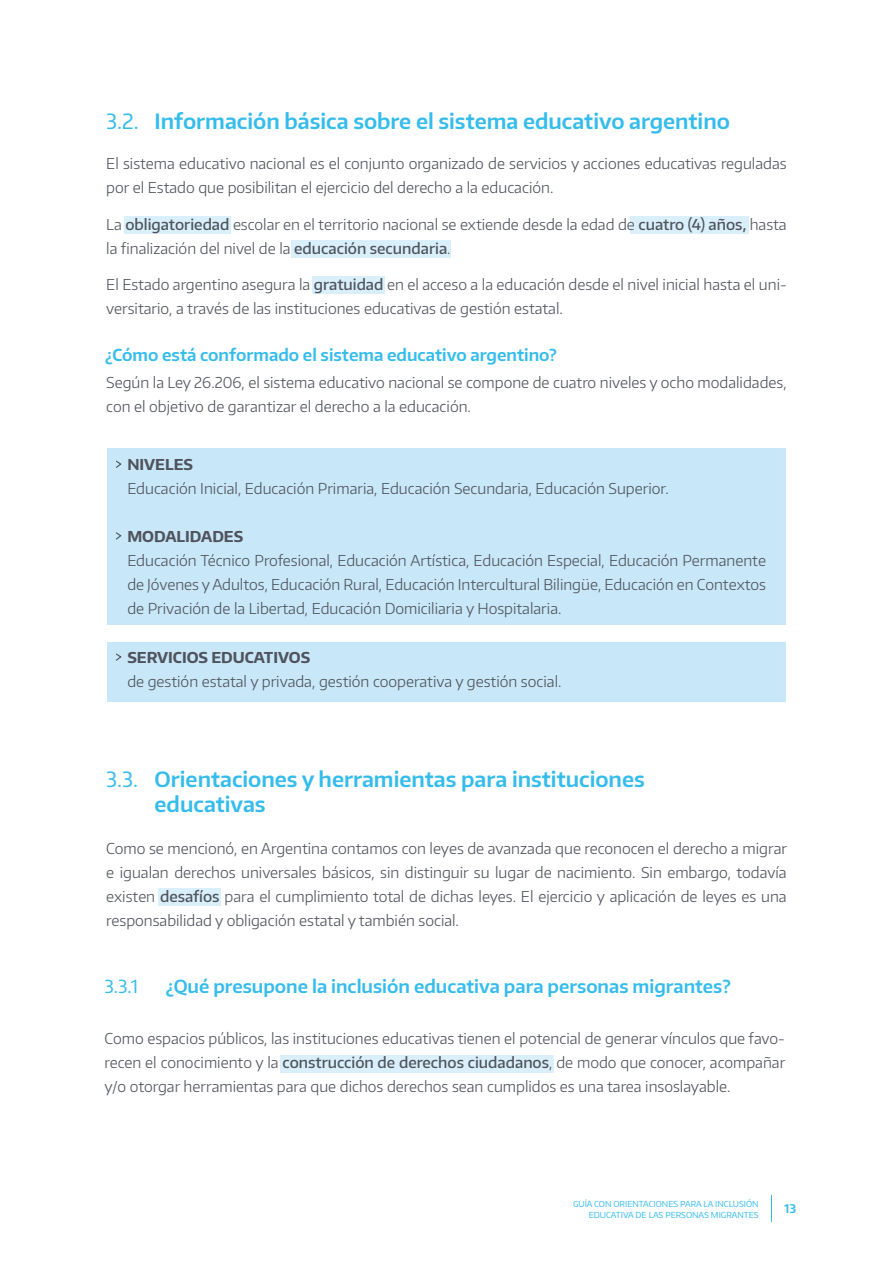
<style>
.page{position:relative;width:893px;height:1263px;background:#fff}
.page>*{position:absolute;margin:0;border:0;box-sizing:border-box;transform-origin:0 0}
.t1{font:600 21px/25.5px "Encode Sans";color:#34bced}
.t2{font:21px "Encode Sans";color:#34bced}
.t3{font:600 18px "Encode Sans";color:#34bced}
.t4{font:18px "Encode Sans";color:#34bced}
.t5{font:600 16.5px "Encode Sans";color:#34bced}
.t6{font:300 15px/24px "Encode Sans";color:#4f535c}
.t7{font:700 15px "Encode Sans";color:#4f535c}
.t8{font:600 12px "Encode Sans";color:#34bced}
.t9{font:8.25px/10.5px "Encode Sans";color:#34bced;text-align:right}
.s1{font-weight:500}
</style>
<div class="page">
<svg style="left:771px;top:1195px;width:1px;height:27px"></svg>
<div style="left:124px;top:216px;width:107px;height:17px;background:#d9effa"></div>
<svg style="left:313px;top:276px;width:72px;height:18px"></svg>
<div style="left:630px;top:216px;width:118px;height:17px;background:#d9effa"></div>
<svg style="left:158px;top:888px;width:63px;height:18px"></svg>
<div style="left:291px;top:240px;width:159px;height:18px;background:#d9effa"></div>
<div style="left:107px;top:449px;width:679px;height:176px;background:#c8e7f8"></div>
<div style="left:107px;top:642px;width:679px;height:60px;background:#c8e7f8"></div>
<svg style="left:116px;top:460px;width:6px;height:8px"></svg>
<svg style="left:116px;top:532px;width:6px;height:8px"></svg>
<svg style="left:116px;top:653px;width:6px;height:8px"></svg>
<div style="left:281px;top:1055px;width:273px;height:18px;background:#d9effa"></div>
<h1 class="t2" style="left:106px;top:107px;width:34px">3.2.</h1>
<h1 class="t1" style="left:155px;top:107px;width:577px">Información básica sobre el sistema educativo argentino</h1>
<p class="t6" style="left:106px;top:151px;width:682px">El sistema educativo nacional es el conjunto organizado de servicios y acciones educativas reguladas por el Estado que posibilitan el ejercicio del derecho a la educación.</p>
<p class="t6" style="left:106px;top:211px;width:682px">La <span class="s1">obligatoriedad</span> escolar en el territorio nacional se extiende desde la edad de <span class="s1">cuatro (4) años,</span> hasta la finalización del nivel de la <span class="s1">educación secundaria</span>.</p>
<p class="t6" style="left:106px;top:272px;width:682px">El Estado argentino asegura la <span class="s1">gratuidad</span> en el acceso a la educación desde el nivel inicial hasta el uni&shy;versitario, a través de las instituciones educativas de gestión estatal.</p>
<p class="t5" style="left:105px;top:344px;width:453px">¿Cómo está conformado el sistema educativo argentino?</p>
<p class="t6" style="left:106px;top:370px;width:682px">Según la Ley 26.206, el sistema educativo nacional se compone de cuatro niveles y ocho modalidades, con el objetivo de garantizar el derecho a la educación.</p>
<p class="t7" style="left:127px;top:454px;width:67px">NIVELES</p>
<p class="t6" style="left:127px;top:476px;width:543px">Educación Inicial, Educación Primaria, Educación Secundaria, Educación Superior.</p>
<p class="t7" style="left:127px;top:526px;width:117px">MODALIDADES</p>
<p class="t6" style="left:127px;top:548px;width:640px;text-align:justify">Educación Técnico Profesional, Educación Artística, Educación Especial, Educación Permanente de Jóvenes y Adultos, Educación Rural, Educación Intercultural Bilingüe, Educación en Contextos de Privación de la Libertad, Educación Domiciliaria y Hospitalaria.</p>
<p class="t7" style="left:127px;top:647px;width:184px">SERVICIOS EDUCATIVOS</p>
<p class="t6" style="left:127px;top:669px;width:436px">de gestión estatal y privada, gestión cooperativa y gestión social.</p>
<h1 class="t2" style="left:106px;top:765px;width:33px">3.3.</h1>
<h1 class="t1" style="left:155px;top:766px;width:492px">Orientaciones y herramientas para instituciones educativas</h1>
<p class="t6" style="left:106px;top:836px;width:682px;text-align:justify">Como se mencionó, en Argentina contamos con leyes de avanzada que reconocen el derecho a migrar e igualan derechos universales básicos, sin distinguir su lugar de nacimiento. Sin embargo, todavía existen <span class="s1">desafíos</span> para el cumplimiento total de dichas leyes. El ejercicio y aplicación de leyes es una responsabilidad y obligación estatal y también social.</p>
<p class="t4" style="left:105px;top:975px;width:35px">3.3.1</p>
<p class="t3" style="left:166px;top:975px;width:566px">¿Qué presupone la inclusión educativa para personas migrantes?</p>
<p class="t6" style="left:105px;top:1026px;width:682px;text-align:justify">Como espacios públicos, las instituciones educativas tienen el potencial de generar vínculos que favo&shy;recen el conocimiento y la <span class="s1">construcción de derechos ciudadanos</span>, de modo que conocer, acompañar y/o otorgar herramientas para que dichos derechos sean cumplidos es una tarea insoslayable.</p>
<p class="t9" style="left:573px;top:1199px;width:187px">GUÍA CON ORIENTACIONES PARA LA INCLUSIÓN<br>EDUCATIVA DE LAS PERSONAS MIGRANTES</p>
<p class="t8" style="left:784px;top:1201px;width:14px">13</p>
</div>
